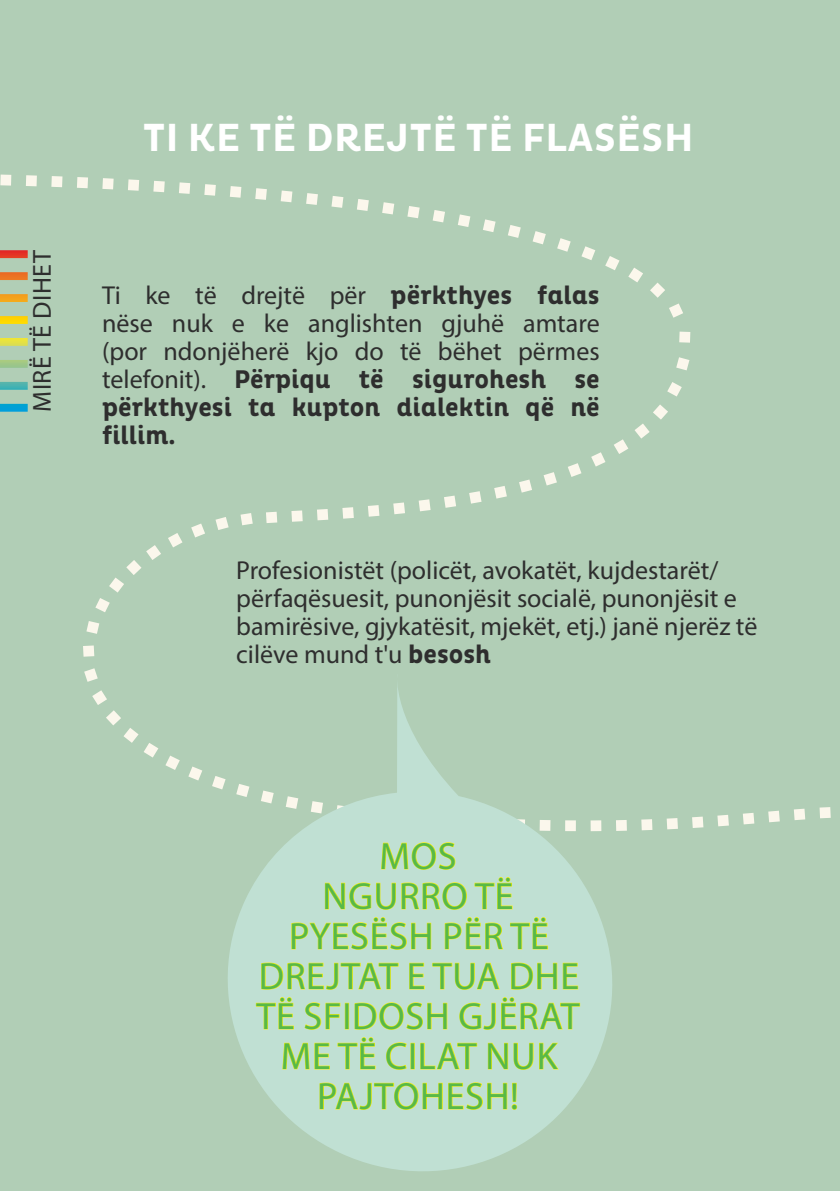
<style>
.page{position:relative;width:840px;height:1191px;background:#fff}
.page>*{position:absolute;margin:0;border:0;box-sizing:border-box;transform-origin:0 0}
.t1{font:64px "Blackout Midnight";color:#fbf7ec}
.t2{font:700 40px "Pluto Cond";letter-spacing:.015em;color:#fff}
.t3{font:38px/40px "Myriad Pro";letter-spacing:.02em;color:#58b947;text-align:center}
.t4{font:26px/28px "Myriad Pro";color:#2e2e2e}
.t5{font:700 26px/28px "Pluto Cond";color:#2e2e2e;text-align:justify}
.t6{font:26px "Myriad Pro";letter-spacing:.02em;color:#2e2e2e}
.s1{font-family:"Pluto Cond";font-weight:700}
.s2{font-family:"Myriad Pro";font-weight:400}
</style>
<div class="page">
<div style="left:0;top:0;width:839px;height:1191px;background:#b1ceb6"></div>
<svg style="left:228px;top:686px;width:384px;height:485px;fill:#c0e0d3"></svg>
<svg style="left:381px;top:841px;width:74px;height:29px;background:#cce3a6"></svg>
<svg style="left:324px;top:882px;width:142px;height:28px;background:#cce3a6"></svg>
<svg style="left:474px;top:877px;width:38px;height:32px"></svg>
<svg style="left:291px;top:917px;width:140px;height:33px;background:#cbe3ad"></svg>
<svg style="left:444px;top:917px;width:59px;height:32px;background:#cce3a7"></svg>
<svg style="left:509px;top:917px;width:39px;height:32px"></svg>
<svg style="left:261px;top:961px;width:137px;height:29px;background:#cce3a9"></svg>
<svg style="left:409px;top:962px;width:15px;height:27px"></svg>
<svg style="left:432px;top:961px;width:67px;height:29px;background:#cae2ae"></svg>
<svg style="left:510px;top:962px;width:68px;height:27px;background:#cde3a6"></svg>
<svg style="left:256px;top:997px;width:38px;height:32px"></svg>
<svg style="left:304px;top:1002px;width:36px;height:28px"></svg>
<div style="left:345px;top:1003px;width:4px;height:26px;border:1px solid #fff200"></div>
<svg style="left:354px;top:1002px;width:93px;height:28px;background:#cce3a8"></svg>
<svg style="left:459px;top:997px;width:121px;height:33px;background:#cbe3ad"></svg>
<svg style="left:282px;top:1041px;width:48px;height:28px"></svg>
<svg style="left:337px;top:1037px;width:38px;height:32px"></svg>
<svg style="left:386px;top:1042px;width:20px;height:28px"></svg>
<svg style="left:420px;top:1041px;width:57px;height:28px;background:#cbe3ad"></svg>
<svg style="left:487px;top:1042px;width:71px;height:28px;background:#cce3a7"></svg>
<svg style="left:319px;top:1081px;width:123px;height:29px;background:#cbe3ac"></svg>
<svg style="left:448px;top:1082px;width:68px;height:28px;background:#cde3a5"></svg>
<div style="left:0;top:404px;width:28px;height:8px;background:#009fd7"></div>
<svg style="left:0;top:382px;width:28px;height:8px"></svg>
<div style="left:0;top:360px;width:28px;height:8px;background:#9ec687"></div>
<svg style="left:0;top:338px;width:28px;height:8px"></svg>
<div style="left:0;top:316px;width:28px;height:8px;background:#ffd500"></div>
<div style="left:0;top:294px;width:28px;height:8px;background:#f4a21d"></div>
<div style="left:0;top:272px;width:28px;height:8px;background:#eb7223"></div>
<div style="left:0;top:250px;width:28px;height:8px;background:#e43226"></div>
<svg style="left:236px;top:784px;width:13px;height:13px"></svg>
<svg style="left:261px;top:790px;width:12px;height:13px"></svg>
<svg style="left:285px;top:796px;width:13px;height:13px"></svg>
<svg style="left:310px;top:801px;width:13px;height:12px"></svg>
<svg style="left:336px;top:805px;width:12px;height:12px"></svg>
<svg style="left:488px;top:818px;width:37px;height:12px"></svg>
<svg style="left:539px;top:820px;width:11px;height:11px"></svg>
<svg style="left:590px;top:820px;width:22px;height:11px"></svg>
<h1 class="t1" style="left:2px;top:134px;width:93px;rotate:2deg">....</h1>
<h2 class="t2" style="left:143px;top:115px;width:551px">TI KE TË DREJTË TË FLASËSH</h2>
<p class="t6" style="left:26px;top:412px;width:163px;rotate:-90deg">MIRË TË DIHET</p>
<p class="t4" style="left:102px;top:281px;width:499px;text-align:justify">Ti ke të drejtë për <span class="s1">përkthyes falas </span>nëse nuk e ke anglishten gjuhë amtare (por ndonjëherë kjo do të bëhet përmes</p>
<p class="t5" style="left:102px;top:366px;width:499px"><span class="s2">telefonit).</span> Përpiqu të sigurohesh se përkthyesi ta kupton dialektin që në fillim.</p>
<p class="t4" style="left:236px;top:556px;width:522px">Profesionistët (policët, avokatët, kujdestarët/ përfaqësuesit, punonjësit socialë, punonjësit e bamirësive, gjykatësit, mjekët, etj.) janë njerëz të cilëve mund t'u <span class="s1">besosh</span></p>
<h1 class="t1" style="left:565px;top:780px;width:16px">.</h1>
<h3 class="t3" style="left:256px;top:835px;width:324px">MOS<br>NGURRO TË<br>PYESËSH PËR TË<br>DREJTAT E TUA DHE<br>TË SFIDOSH GJËRAT<br>ME TË CILAT NUK<br>PAJTOHESH!</h3>
</div>
